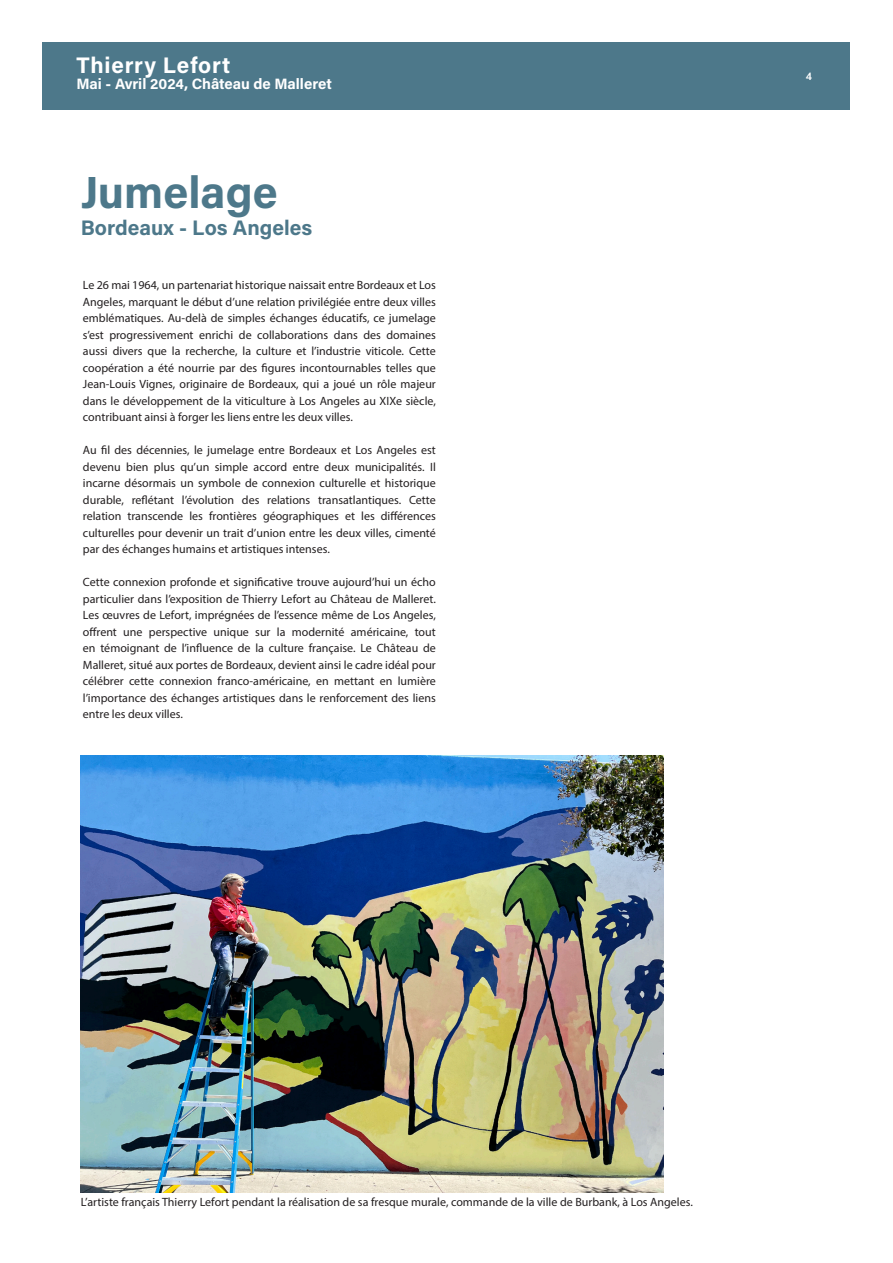
<style>
.page{position:relative;width:893px;height:1263px;background:#fff}
.page>*{position:absolute;margin:0;border:0;box-sizing:border-box;transform-origin:0 0}
.t1{font:45px "Acumin Variable Concept";color:#4d788a}
.t2{font:22.5px "Acumin Variable Concept";letter-spacing:.035em;color:#fff}
.t3{font:21px "Acumin Variable Concept";color:#4d788a}
.t4{font:15px "Acumin Variable Concept";letter-spacing:-.005em;color:#fff}
.t5{font:12px/16.5px "Myriad Pro";color:#231f20;text-align:justify}
.t6{font:700 10.5px "Muli";color:#fff}
</style>
<div class="page">
<div style="left:43px;top:43px;width:807px;height:67px;background:#4d788a"></div>
<img style="left:81px;top:755px;width:582px;height:437px">
<h2 class="t2" style="left:77px;top:49px;width:155px">Thierry Lefort</h2>
<p class="t4" style="left:77px;top:74px;width:257px">Mai - Avril 2024, Château de Malleret</p>
<h1 class="t1" style="left:81px;top:161px;width:198px">Jumelage</h1>
<h3 class="t3" style="left:81px;top:213px;width:233px">Bordeaux - Los Angeles</h3>
<p class="t5" style="left:83px;top:277px;width:354px">Le 26 mai 1964, un partenariat historique naissait entre Bordeaux et Los Angeles, marquant le début d’une relation privilégiée entre deux villes emblématiques. Au-delà de simples échanges éducatifs, ce jumelage s’est progressivement enrichi de collaborations dans des domaines aussi divers que la recherche, la culture et l’industrie viticole. Cette coopération a été nourrie par des figures incontournables telles que Jean-Louis Vignes, originaire de Bordeaux, qui a joué un rôle majeur dans le développement de la viticulture à Los Angeles au XIXe siècle, contribuant ainsi à forger les liens entre les deux villes.</p>
<p class="t5" style="left:83px;top:442px;width:354px">Au fil des décennies, le jumelage entre Bordeaux et Los Angeles est devenu bien plus qu’un simple accord entre deux municipalités. Il incarne désormais un symbole de connexion culturelle et historique durable, reflétant l’évolution des relations transatlantiques. Cette relation transcende les frontières géographiques et les différences culturelles pour devenir un trait d’union entre les deux villes, cimenté par des échanges humains et artistiques intenses.</p>
<p class="t5" style="left:83px;top:574px;width:354px">Cette connexion profonde et significative trouve aujourd’hui un écho particulier dans l’exposition de Thierry Lefort au Château de Malleret.<br>Les œuvres de Lefort, imprégnées de l’essence même de Los Angeles, offrent une perspective unique sur la modernité américaine, tout en témoignant de l’influence de la culture française. Le Château de Malleret, situé aux portes de Bordeaux, devient ainsi le cadre idéal pour célébrer cette connexion franco-américaine, en mettant en lumière l’importance des échanges artistiques dans le renforcement des liens entre les deux villes.</p>
<p class="t6" style="left:806px;top:69px;width:8px">4</p>
<p class="t5" style="left:81px;top:1194px;width:614px">L’artiste français Thierry Lefort pendant la réalisation de sa fresque murale, commande de la ville de Burbank, à Los Angeles.</p>
</div>
